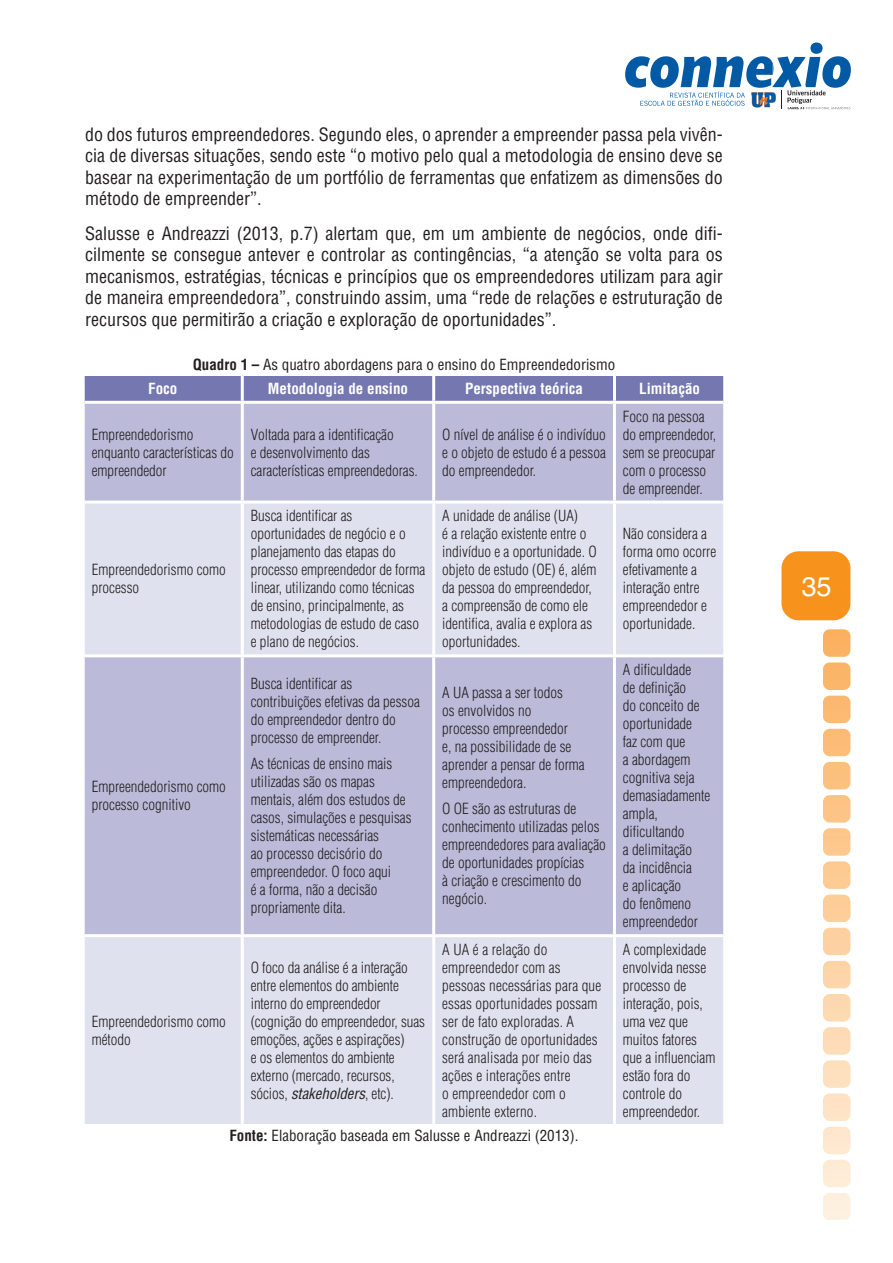
<style>
.page{position:relative;width:893px;height:1263px;background:#fff}
.page>*{position:absolute;margin:0;border:0;box-sizing:border-box;transform-origin:0 0}
.t1{font:27px "Helvetica LT Std";color:#fff}
.t2{font:condensed 18px/21.6px "Helvetica LT Std";color:#231f20;text-align:justify}
.t3{font:300 condensed 15px/18px "Helvetica LT Std";color:#231f20}
.t4{font:condensed 15px "Helvetica LT Std";color:#231f20}
.t5{font:700 condensed 15px "Helvetica LT Std";color:#fff}
.s1{font-weight:700}
.s2{font-weight:400;font-style:italic}
</style>
<div class="page">
<svg style="left:823px;top:629px;width:27px;height:590px"></svg>
<div style="left:781px;top:551px;width:69px;height:69px;background:#f7931d;border-radius:17px"></div>
<svg style="left:625px;top:43px;width:226px;height:66px"></svg>
<div style="left:85px;top:376px;width:638px;height:25px;background:#7477b0"></div>
<div style="left:85px;top:404px;width:638px;height:97px;background:#bbbbd9"></div>
<svg style="left:85px;top:504px;width:638px;height:620px;background:#cfcfe4"></svg>
<hr style="left:241px;top:376px;width:3px;height:25px;background:#fff">
<hr style="left:432px;top:376px;width:3px;height:25px;background:#fff">
<hr style="left:613px;top:376px;width:3px;height:25px;background:#fff">
<hr style="left:241px;top:404px;width:3px;height:97px;background:#fff">
<hr style="left:432px;top:404px;width:3px;height:97px;background:#fff">
<hr style="left:613px;top:404px;width:3px;height:97px;background:#fff">
<hr style="left:241px;top:504px;width:3px;height:150px;background:#fff">
<hr style="left:432px;top:504px;width:3px;height:150px;background:#fff">
<hr style="left:613px;top:504px;width:3px;height:150px;background:#fff">
<hr style="left:241px;top:657px;width:3px;height:277px;background:#fff">
<hr style="left:432px;top:657px;width:3px;height:277px;background:#fff">
<hr style="left:613px;top:657px;width:3px;height:277px;background:#fff">
<hr style="left:241px;top:937px;width:3px;height:187px;background:#fff">
<hr style="left:432px;top:937px;width:3px;height:187px;background:#fff">
<hr style="left:613px;top:937px;width:3px;height:187px;background:#fff">
<hr style="left:85px;top:654px;width:638px;height:3px;background:#fff">
<hr style="left:85px;top:934px;width:638px;height:3px;background:#fff">
<p class="t2" style="left:85px;top:124px;width:639px">do dos futuros empreendedores. Segundo eles, o aprender a empreender passa pela vivên&shy;cia de diversas situações, sendo este “o motivo pelo qual a metodologia de ensino deve se basear na experimentação de um portfólio de ferramentas que enfatizem as dimensões do método de empreender”.</p>
<p class="t2" style="left:85px;top:223px;width:639px">Salusse e Andreazzi (2013, p.7) alertam que, em um ambiente de negócios, onde difi&shy;cilmente se consegue antever e controlar as contingências, “a atenção se volta para os mecanismos, estratégias, técnicas e princípios que os empreendedores utilizam para agir de maneira empreendedora”, construindo assim, uma “rede de relações e estruturação de recursos que permitirão a criação e exploração de oportunidades”.</p>
<p class="t4" style="left:193px;top:358px;width:424px"><span class="s1">Quadro 1 –</span> As quatro abordagens para o ensino do Empreendedorismo</p>
<p class="t5" style="left:148px;top:382px;width:31px">Foco</p>
<p class="t5" style="left:268px;top:382px;width:142px">Metodologia de ensino</p>
<p class="t5" style="left:465px;top:382px;width:119px">Perspectiva teórica</p>
<p class="t5" style="left:639px;top:382px;width:62px">Limitação</p>
<p class="t3" style="left:92px;top:426px;width:144px">Empreendedorismo enquanto características do empreendedor</p>
<p class="t3" style="left:251px;top:426px;width:169px">Voltada para a identificação<br>e desenvolvimento das características empreendedoras.</p>
<p class="t3" style="left:442px;top:426px;width:165px;text-align:justify">O nível de análise é o indivíduo e o objeto de estudo é a pessoa do empreendedor.</p>
<p class="t3" style="left:623px;top:408px;width:95px">Foco na pessoa do empreendedor, sem se preocupar com o processo de empreender.</p>
<p class="t3" style="left:92px;top:562px;width:136px">Empreendedorismo como processo</p>
<p class="t3" style="left:92px;top:779px;width:136px">Empreendedorismo como processo cognitivo</p>
<p class="t3" style="left:251px;top:508px;width:176px">Busca identificar as oportunidades de negócio e o planejamento das etapas do processo empreendedor de forma linear, utilizando como técnicas de ensino, principalmente, as metodologias de estudo de caso e plano de negócios.</p>
<p class="t3" style="left:442px;top:508px;width:156px">A unidade de análise (UA)<br>é a relação existente entre o indivíduo e a oportunidade. O objeto de estudo (OE) é, além da pessoa do empreendedor, a compreensão de como ele identifica, avalia e explora as oportunidades.</p>
<p class="t3" style="left:251px;top:676px;width:171px">Busca identificar as contribuições efetivas da pessoa do empreendedor dentro do processo de empreender.</p>
<p class="t3" style="left:251px;top:756px;width:162px">As técnicas de ensino mais utilizadas são os mapas mentais, além dos estudos de casos, simulações e pesquisas sistemáticas necessárias<br>ao processo decisório do empreendedor. O foco aqui<br>é a forma, não a decisão propriamente dita.</p>
<p class="t3" style="left:442px;top:685px;width:144px">A UA passa a ser todos<br>os envolvidos no<br>processo empreendedor<br>e, na possibilidade de se aprender a pensar de forma empreendedora.</p>
<p class="t3" style="left:442px;top:801px;width:165px">O OE são as estruturas de conhecimento utilizadas pelos empreendedores para avaliação de oportunidades propícias<br>à criação e crescimento do negócio.</p>
<p class="t3" style="left:623px;top:526px;width:95px">Não considera a forma omo ocorre efetivamente a interação entre empreendedor e oportunidade.</p>
<p class="t3" style="left:623px;top:662px;width:89px">A dificuldade<br>de definição<br>do conceito de oportunidade<br>faz com que<br>a abordagem cognitiva seja demasiadamente ampla, dificultando<br>a delimitação<br>da incidência<br>e aplicação<br>do fenômeno empreendedor</p>
<p class="t3" style="left:442px;top:942px;width:161px">A UA é a relação do empreendedor com as pessoas necessárias para que essas oportunidades possam ser de fato exploradas. A construção de oportunidades será analisada por meio das ações e interações entre<br>o empreendedor com o ambiente externo.</p>
<p class="t3" style="left:623px;top:942px;width:94px">A complexidade envolvida nesse processo de interação, pois, uma vez que muitos fatores que a influenciam estão fora do controle do empreendedor.</p>
<p class="t4" style="left:229px;top:1129px;width:351px"><span class="s1">Fonte:</span> Elaboração baseada em Salusse e Andreazzi (2013).</p>
<p class="t3" style="left:251px;top:960px;width:176px">O foco da análise é a interação entre elementos do ambiente interno do empreendedor (cognição do empreendedor, suas emoções, ações e aspirações)<br>e os elementos do ambiente externo (mercado, recursos, sócios, <span class="s2">stakeholders</span>, etc).</p>
<p class="t3" style="left:92px;top:1014px;width:136px">Empreendedorismo como método</p>
<h1 class="t1" style="left:801px;top:575px;width:32px">35</h1>
</div>
